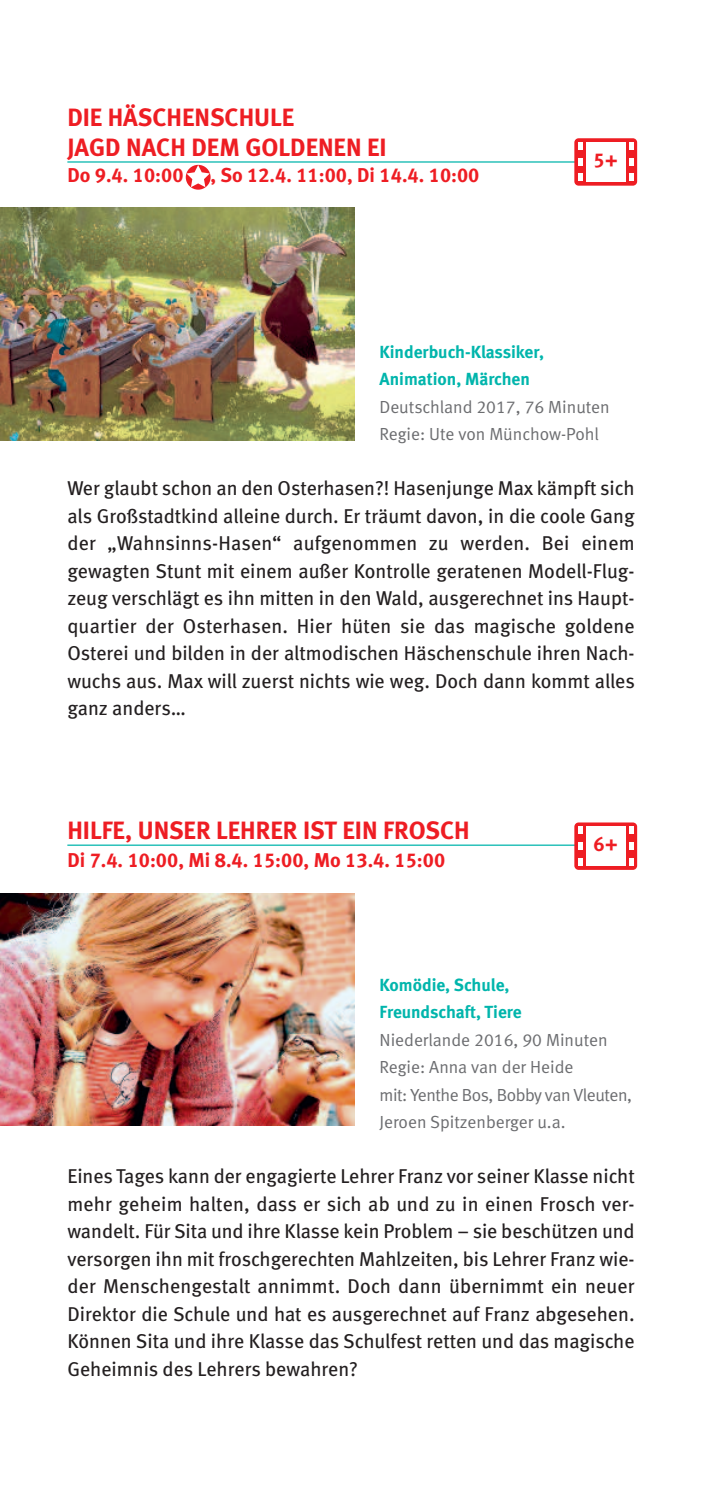
<style>
.page{position:relative;width:702px;height:1489px;background:#fff}
.page>*{position:absolute;margin:0;border:0;box-sizing:border-box;transform-origin:0 0}
.t1{font:25px/30px "Meta Bold LF";color:#ee1d23}
.t2{font:20px/27.5px "Meta Book LF";color:#231f20;text-align:justify}
.t3{font:20px "Meta Bold LF";color:#ee1d23}
.t4{font:17.5px/27.5px "Meta Normal LF";color:#6c6d70}
.t5{font:17.5px/27.5px "Meta Bold LF";color:#00b5ac}
</style>
<div class="page">
<hr style="left:67px;top:161px;width:567px;height:2px;background:#00b5ac">
<hr style="left:67px;top:844px;width:567px;height:1px;background:#00b5ac">
<img style="left:0;top:208px;width:354px;height:232px">
<img style="left:0;top:893px;width:354px;height:232px">
<div style="left:574px;top:138px;width:63px;height:48px;background:#ee1d23;border-radius:4px"></div>
<div style="left:586px;top:142px;width:39px;height:39px;background:#fff"></div>
<svg style="left:578px;top:142px;width:4px;height:8px"></svg>
<svg style="left:578px;top:173px;width:4px;height:8px"></svg>
<svg style="left:578px;top:158px;width:4px;height:7px"></svg>
<svg style="left:629px;top:142px;width:4px;height:8px"></svg>
<svg style="left:629px;top:173px;width:4px;height:8px"></svg>
<svg style="left:629px;top:158px;width:4px;height:7px"></svg>
<div style="left:574px;top:822px;width:63px;height:47px;background:#ee1d23;border-radius:4px"></div>
<div style="left:586px;top:826px;width:39px;height:39px;background:#fff"></div>
<svg style="left:578px;top:826px;width:4px;height:8px"></svg>
<svg style="left:578px;top:858px;width:4px;height:7px"></svg>
<svg style="left:578px;top:842px;width:4px;height:7px"></svg>
<svg style="left:629px;top:826px;width:4px;height:8px"></svg>
<svg style="left:629px;top:858px;width:4px;height:7px"></svg>
<svg style="left:629px;top:842px;width:4px;height:7px"></svg>
<svg style="left:186px;top:165px;width:24px;height:25px"></svg>
<svg style="left:186px;top:165px;width:24px;height:22px"></svg>
<p class="t1" style="left:67px;top:104px;width:321px">DIE HÄSCHENSCHULE<br>JAGD NACH DEM GOLDENEN EI</p>
<p class="t3" style="left:67px;top:168px;width:118px">Do 9.4. 10:00</p>
<p class="t3" style="left:210px;top:168px;width:270px">, So 12.4. 11:00, Di 14.4. 10:00</p>
<p class="t3" style="left:593px;top:152px;width:26px">5+</p>
<p class="t5" style="left:379px;top:339px;width:166px">Kinderbuch-Klassiker,<br>Animation, Märchen</p>
<p class="t4" style="left:379px;top:394px;width:232px">Deutschland 2017, 76 Minuten<br>Regie: Ute von Münchow-Pohl</p>
<p class="t2" style="left:67px;top:476px;width:569px">Wer glaubt schon an den Osterhasen?! Hasenjunge Max kämpft sich als Großstadtkind alleine durch. Er träumt davon, in die coole Gang der „Wahnsinns-Hasen“ aufgenommen zu werden. Bei einem gewagten Stunt mit einem außer Kontrolle geratenen Modell-Flug&shy;zeug verschlägt es ihn mitten in den Wald, ausgerechnet ins Haupt&shy;quartier der Osterhasen. Hier hüten sie das magische goldene Osterei und bilden in der altmodischen Häschenschule ihren Nach&shy;wuchs aus. Max will zuerst nichts wie weg. Doch dann kommt alles ganz anders…</p>
<p class="t1" style="left:67px;top:817px;width:404px">HILFE, UNSER LEHRER IST EIN FROSCH</p>
<p class="t3" style="left:67px;top:852px;width:379px">Di 7.4. 10:00, Mi 8.4. 15:00, Mo 13.4. 15:00</p>
<p class="t3" style="left:593px;top:836px;width:26px">6+</p>
<p class="t5" style="left:379px;top:972px;width:143px">Komödie, Schule,<br>Freundschaft, Tiere</p>
<p class="t4" style="left:379px;top:1027px;width:254px">Niederlande 2016, 90 Minuten<br>Regie: Anna van der Heide<br>mit: Yenthe Bos, Bobby van Vleuten,<br>Jeroen Spitzenberger u.a.</p>
<p class="t2" style="left:67px;top:1164px;width:569px">Eines Tages kann der engagierte Lehrer Franz vor seiner Klasse nicht mehr geheim halten, dass er sich ab und zu in einen Frosch ver&shy;wandelt. Für Sita und ihre Klasse kein Problem – sie beschützen und versorgen ihn mit froschgerechten Mahlzeiten, bis Lehrer Franz wie&shy;der Menschengestalt annimmt. Doch dann übernimmt ein neuer Direktor die Schule und hat es ausgerechnet auf Franz abgesehen.<br>Können Sita und ihre Klasse das Schulfest retten und das magische Geheimnis des Lehrers bewahren?</p>
</div>
